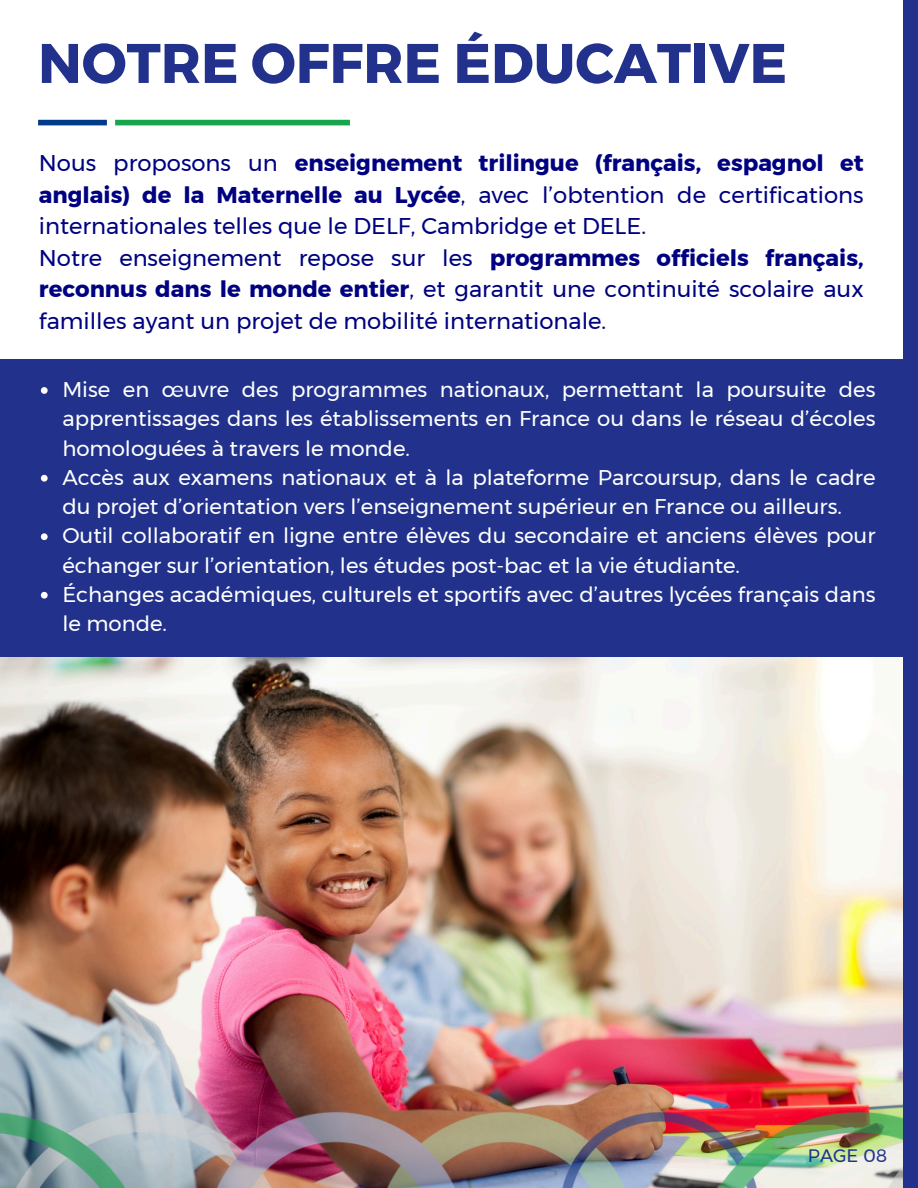
<style>
.page{position:relative;width:918px;height:1188px;background:#fff}
.page>*{position:absolute;margin:0;border:0;box-sizing:border-box;transform-origin:0 0}
.t1{font:700 55.65px "Gontserrat";color:#22328c}
.t2{font:22.8px/31.5px "Gontserrat";color:#000080}
.t3{font:21.3px/29.2px "Gontserrat";color:#fefffe}
.t4{font:18px "Gontserrat";color:#22328c}
.s1{font-weight:700}
</style>
<div class="page">
<div style="left:0;top:359px;width:918px;height:378px;background:#22328c"></div>
<img style="left:0;top:657px;width:903px;height:409px">
<img style="left:0;top:1066px;width:903px;height:122px">
<div style="left:903px;top:0;width:15px;height:1188px;background:#22328c"></div>
<div style="left:115px;top:120px;width:235px;height:5px;background:#17a64d"></div>
<div style="left:38px;top:120px;width:69px;height:5px;background:#003b8a"></div>
<svg style="left:41px;top:387px;width:7px;height:7px"></svg>
<svg style="left:41px;top:475px;width:7px;height:7px"></svg>
<svg style="left:41px;top:533px;width:7px;height:7px"></svg>
<svg style="left:41px;top:592px;width:7px;height:7px"></svg>
<p class="t1" style="left:38px;top:29px;width:751px">NOTRE OFFRE ÉDUCATIVE</p>
<h1 class="t2" style="left:39px;top:148px;width:826px">Nous proposons un <span class="s1">enseignement trilingue (français, espagnol et anglais) de la Maternelle au Lycée</span>, avec l’obtention de certifications internationales telles que le DELF, Cambridge et DELE.<br>Notre enseignement repose sur les <span class="s1">programmes officiels français, reconnus dans le monde entier</span>, et garantit une continuité scolaire aux familles ayant un projet de mobilité internationale.</h1>
<h2 class="t3" style="left:62px;top:375px;width:815px;text-align:justify">Mise en œuvre des programmes nationaux, permettant la poursuite des apprentissages dans les établissements en France ou dans le réseau d’écoles homologuées à travers le monde.</h2>
<p class="t3" style="left:62px;top:463px;width:815px">Accès aux examens nationaux et à la plateforme Parcoursup, dans le cadre du projet d’orientation vers l’enseignement supérieur en France ou ailleurs.</p>
<p class="t3" style="left:62px;top:521px;width:815px">Outil collaboratif en ligne entre élèves du secondaire et anciens élèves pour échanger sur l’orientation, les études post-bac et la vie étudiante.</p>
<p class="t3" style="left:62px;top:580px;width:815px">Échanges académiques, culturels et sportifs avec d’autres lycées français dans le monde.</p>
<p class="t4" style="left:808px;top:1144px;width:81px">PAGE 08</p>
</div>
